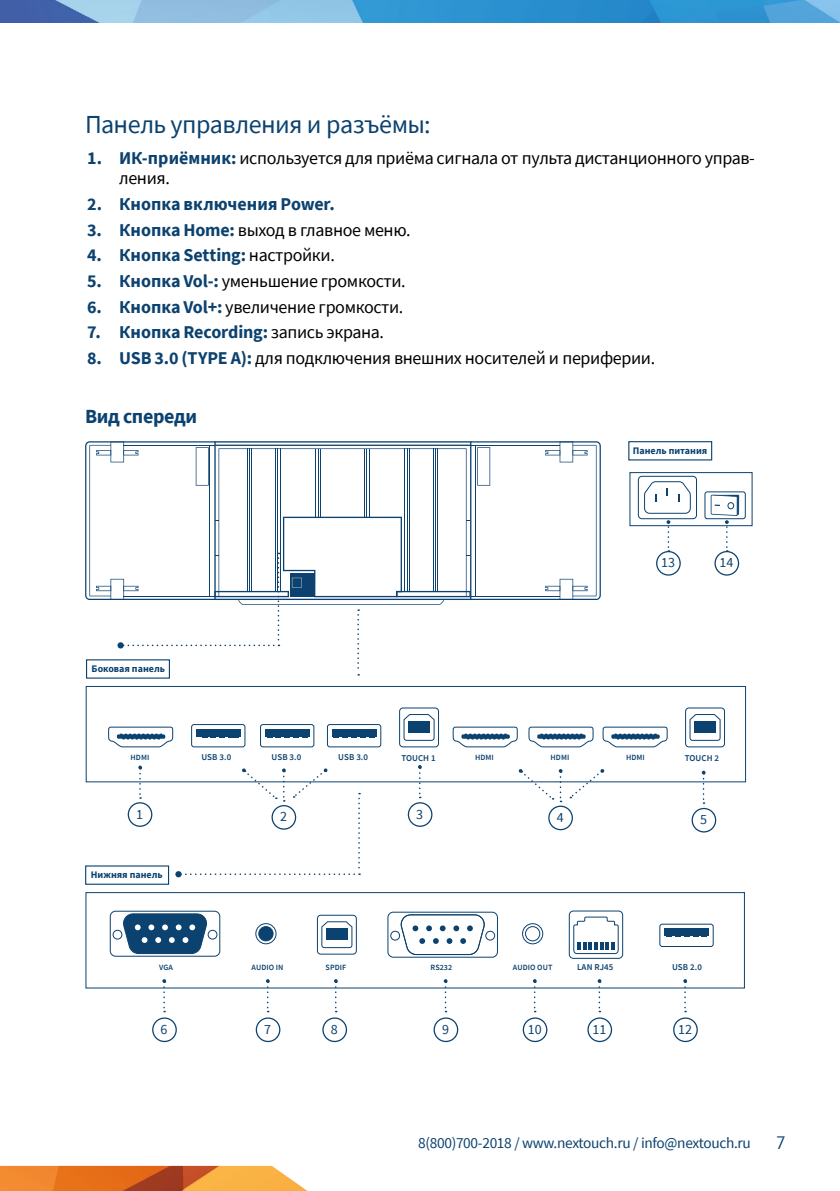
<style>
.page{position:relative;width:840px;height:1191px;background:#fff}
.page>*{position:absolute;margin:0;border:0;box-sizing:border-box;transform-origin:0 0}
.t1{font:26px "Source Sans Pro";letter-spacing:-.02em;color:#0c426f}
.t2{font:700 20px "Source Sans Pro";letter-spacing:-.02em;color:#0c426f}
.t3{font:18px/20px "Source Sans Pro";letter-spacing:-.02em;color:#000}
.t4{font:700 18px "Source Sans Pro";color:#0c426f}
.t5{font:18px "PT Sans";color:#0c426f}
.t6{font:15.4px "Source Sans Pro";letter-spacing:-.02em;color:#0c426f}
.t7{font:14px "Source Sans Pro";color:#0c426f}
.t8{font:700 10px "Source Sans Pro";color:#0c426f}
.t9{font:600 8.8px "Source Sans Pro";letter-spacing:.01em;color:#0c426f}
.t10{font:600 8px "Source Sans Pro";letter-spacing:.01em;color:#0c426f}
.s1{font-weight:700;color:#0c426f}
.s2{font-weight:400;color:#000}
</style>
<div class="page">
<img style="left:0;top:0;width:839px;height:23px">
<img style="left:0;top:1165px;width:308px;height:26px">
<svg style="left:108px;top:726px;width:65px;height:22px"></svg>
<svg style="left:452px;top:726px;width:66px;height:22px"></svg>
<svg style="left:528px;top:726px;width:65px;height:22px"></svg>
<svg style="left:602px;top:726px;width:65px;height:22px"></svg>
<svg style="left:689px;top:714px;width:31px;height:27px"></svg>
<div style="left:694px;top:721px;width:21px;height:11px;background:#0c426f"></div>
<div style="left:684px;top:707px;width:40px;height:40px;border:1px solid #0c426f;border-radius:3px"></div>
<svg style="left:403px;top:714px;width:31px;height:27px"></svg>
<div style="left:408px;top:721px;width:21px;height:11px;background:#0c426f"></div>
<div style="left:399px;top:707px;width:40px;height:40px;border:1px solid #0c426f;border-radius:3px"></div>
<div style="left:191px;top:724px;width:54px;height:23px;border:1px solid #0c426f;border-radius:2px"></div>
<div style="left:196px;top:729px;width:45px;height:7px;background:#0c426f"></div>
<div style="left:210px;top:730px;width:6px;height:7px;background:#0c426f"></div>
<div style="left:219px;top:730px;width:6px;height:7px;background:#0c426f"></div>
<div style="left:228px;top:730px;width:6px;height:7px;background:#0c426f"></div>
<div style="left:233px;top:730px;width:6px;height:7px;background:#0c426f"></div>
<div style="left:260px;top:724px;width:54px;height:23px;border:1px solid #0c426f;border-radius:2px"></div>
<div style="left:265px;top:729px;width:44px;height:7px;background:#0c426f"></div>
<div style="left:266px;top:730px;width:6px;height:7px;background:#0c426f"></div>
<div style="left:275px;top:730px;width:6px;height:7px;background:#0c426f"></div>
<div style="left:284px;top:730px;width:6px;height:7px;background:#0c426f"></div>
<div style="left:293px;top:730px;width:6px;height:7px;background:#0c426f"></div>
<div style="left:302px;top:730px;width:6px;height:7px;background:#0c426f"></div>
<div style="left:327px;top:724px;width:54px;height:23px;border:1px solid #0c426f;border-radius:2px"></div>
<div style="left:332px;top:729px;width:44px;height:7px;background:#0c426f"></div>
<div style="left:333px;top:730px;width:6px;height:7px;background:#0c426f"></div>
<div style="left:342px;top:730px;width:6px;height:7px;background:#0c426f"></div>
<div style="left:351px;top:730px;width:6px;height:7px;background:#0c426f"></div>
<div style="left:360px;top:730px;width:6px;height:7px;background:#0c426f"></div>
<div style="left:86px;top:686px;width:659px;height:96px;border:1px solid #0c426f"></div>
<div style="left:85px;top:892px;width:659px;height:96px;border:1px solid #0c426f"></div>
<div style="left:110px;top:910px;width:110px;height:46px;border:1px solid #0c426f;border-radius:5px"></div>
<svg style="left:112px;top:913px;width:106px;height:41px"></svg>
<div style="left:568px;top:910px;width:54px;height:49px;border:1px solid #0c426f;border-radius:4px"></div>
<div style="left:255px;top:923px;width:21px;height:21px;border:1px solid #0c426f;border-radius:50%"></div>
<div style="left:259px;top:926px;width:14px;height:14px;background:#0c426f;border-radius:50%"></div>
<div style="left:258px;top:926px;width:15px;height:15px;border:1px solid #0c426f;border-radius:50%"></div>
<svg style="left:316px;top:911px;width:397px;height:47px"></svg>
<div style="left:128px;top:802px;width:24px;height:25px;border:1px solid #0c426f;border-radius:50%"></div>
<svg style="left:138px;top:765px;width:4px;height:34px"></svg>
<svg style="left:418px;top:765px;width:3px;height:33px"></svg>
<svg style="left:701px;top:770px;width:4px;height:34px"></svg>
<svg style="left:162px;top:979px;width:4px;height:33px"></svg>
<svg style="left:266px;top:979px;width:3px;height:33px"></svg>
<svg style="left:334px;top:979px;width:3px;height:33px"></svg>
<svg style="left:443px;top:979px;width:4px;height:33px"></svg>
<svg style="left:532px;top:979px;width:4px;height:33px"></svg>
<svg style="left:597px;top:979px;width:4px;height:33px"></svg>
<svg style="left:683px;top:979px;width:3px;height:33px"></svg>
<svg style="left:518px;top:769px;width:44px;height:33px"></svg>
<svg style="left:569px;top:769px;width:35px;height:29px"></svg>
<div style="left:407px;top:802px;width:25px;height:25px;border:1px solid #0c426f;border-radius:50%"></div>
<div style="left:691px;top:808px;width:24px;height:24px;border:1px solid #0c426f;border-radius:50%"></div>
<div style="left:152px;top:1017px;width:25px;height:25px;border:1px solid #0c426f;border-radius:50%"></div>
<div style="left:255px;top:1017px;width:25px;height:25px;border:1px solid #0c426f;border-radius:50%"></div>
<div style="left:322px;top:1017px;width:25px;height:25px;border:1px solid #0c426f;border-radius:50%"></div>
<div style="left:433px;top:1017px;width:25px;height:25px;border:1px solid #0c426f;border-radius:50%"></div>
<div style="left:522px;top:1017px;width:25px;height:25px;border:1px solid #0c426f;border-radius:50%"></div>
<div style="left:587px;top:1017px;width:24px;height:25px;border:1px solid #0c426f;border-radius:50%"></div>
<div style="left:672px;top:1017px;width:25px;height:25px;border:1px solid #0c426f;border-radius:50%"></div>
<div style="left:548px;top:805px;width:24px;height:25px;border:1px solid #0c426f;border-radius:50%"></div>
<svg style="left:85px;top:441px;width:515px;height:234px"></svg>
<svg style="left:175px;top:768px;width:185px;height:109px"></svg>
<div style="left:629px;top:472px;width:123px;height:54px;border:1px solid #0c426f"></div>
<div style="left:637px;top:476px;width:59px;height:43px;border:1px solid #0c426f;border-radius:4px"></div>
<svg style="left:644px;top:481px;width:46px;height:33px"></svg>
<svg style="left:704px;top:492px;width:40px;height:27px"></svg>
<div style="left:704px;top:491px;width:41px;height:28px;border:1px solid #0c426f;border-radius:2px"></div>
<div style="left:655px;top:551px;width:25px;height:24px;border:1px solid #0c426f;border-radius:50%"></div>
<svg style="left:666px;top:520px;width:4px;height:32px"></svg>
<div style="left:714px;top:551px;width:24px;height:24px;border:1px solid #0c426f;border-radius:50%"></div>
<svg style="left:710px;top:495px;width:28px;height:57px"></svg>
<div style="left:628px;top:441px;width:83px;height:19px;border:1px solid #0c426f"></div>
<h1 class="t1" style="left:85px;top:108px;width:347px">Панель управления и разъёмы:</h1>
<p class="t3" style="left:119px;top:148px;width:636px;text-indent:-32px"><span class="s1">1. ИК-приёмник:</span> используется для приёма сигнала от пульта дистанционного управ&shy;ления.</p>
<p class="t4" style="left:87px;top:192px;width:249px">2. Кнопка включения Power.</p>
<p class="t3" style="left:87px;top:219px;width:325px"><span class="s1">3. Кнопка Home:</span> выход в главное меню.</p>
<p class="t4" style="left:87px;top:243px;width:249px">4. Кнопка Setting: <span class="s2">настройки.</span></p>
<p class="t3" style="left:87px;top:271px;width:320px"><span class="s1">5. Кнопка Vol-:</span> уменьшение громкости.</p>
<p class="t3" style="left:87px;top:296px;width:317px"><span class="s1">6. Кнопка Vol+:</span> увеличение громкости.</p>
<p class="t4" style="left:87px;top:320px;width:298px">7. Кнопка Recording: <span class="s2">запись экрана.</span></p>
<p class="t3" style="left:87px;top:348px;width:569px"><span class="s1">8. USB 3.0 (TYPE A):</span> для подключения внешних носителей и периферии.</p>
<p class="t2" style="left:85px;top:403px;width:113px">Вид спереди</p>
<p class="t8" style="left:92px;top:661px;width:75px">Боковая панель</p>
<p class="t8" style="left:632px;top:444px;width:76px">Панель питания</p>
<p class="t7" style="left:660px;top:554px;width:15px">13</p>
<p class="t7" style="left:719px;top:554px;width:15px">14</p>
<p class="t9" style="left:201px;top:751px;width:31px">USB 3.0</p>
<p class="t9" style="left:271px;top:751px;width:31px">USB 3.0</p>
<p class="t9" style="left:338px;top:751px;width:31px">USB 3.0</p>
<p class="t9" style="left:401px;top:752px;width:36px">TOUCH 1</p>
<p class="t9" style="left:684px;top:752px;width:36px">TOUCH 2</p>
<p class="t10" style="left:130px;top:752px;width:20px">HDMI</p>
<p class="t10" style="left:475px;top:752px;width:20px">HDMI</p>
<p class="t10" style="left:550px;top:752px;width:20px">HDMI</p>
<p class="t10" style="left:625px;top:752px;width:20px">HDMI</p>
<p class="t7" style="left:136px;top:805px;width:8px">1</p>
<p class="t7" style="left:416px;top:805px;width:8px">3</p>
<p class="t7" style="left:280px;top:808px;width:8px">2</p>
<p class="t7" style="left:556px;top:808px;width:8px">4</p>
<p class="t8" style="left:91px;top:867px;width:73px">Нижняя панель</p>
<p class="t7" style="left:699px;top:810px;width:8px">5</p>
<p class="t10" style="left:159px;top:962px;width:15px">VGA</p>
<p class="t10" style="left:251px;top:961px;width:33px">AUDIO IN</p>
<p class="t10" style="left:325px;top:962px;width:22px">SPDIF</p>
<p class="t10" style="left:430px;top:962px;width:23px">RS232</p>
<p class="t10" style="left:512px;top:961px;width:41px">AUDIO OUT</p>
<p class="t9" style="left:576px;top:961px;width:38px">LAN RJ45</p>
<p class="t9" style="left:671px;top:961px;width:31px">USB 2.0</p>
<p class="t7" style="left:160px;top:1020px;width:8px">6</p>
<p class="t7" style="left:264px;top:1020px;width:8px">7</p>
<p class="t7" style="left:331px;top:1020px;width:8px">8</p>
<p class="t7" style="left:442px;top:1020px;width:8px">9</p>
<p class="t7" style="left:527px;top:1020px;width:15px">10</p>
<p class="t7" style="left:592px;top:1020px;width:15px">11</p>
<p class="t7" style="left:677px;top:1020px;width:15px">12</p>
<p class="t6" style="left:418px;top:1133px;width:334px">8(800)700-2018 / www.nextouch.ru / info@nextouch.ru</p>
<p class="t5" style="left:775px;top:1131px;width:11px">7</p>
</div>
